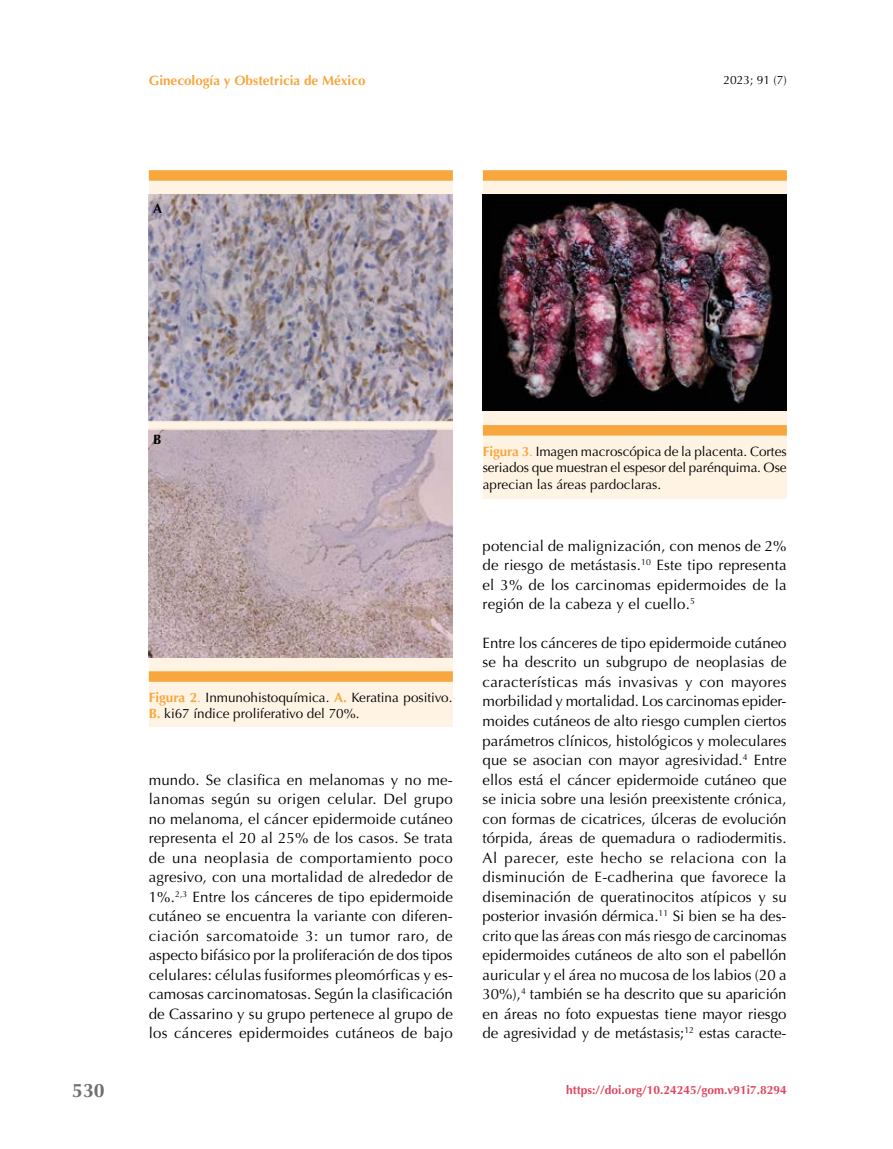
<style>
.page{position:relative;width:893px;height:1149px;background:#fff}
.page>*{position:absolute;margin:0;border:0;box-sizing:border-box;transform-origin:0 0}
.t1{font:700 19.5px "Optima";color:#706f6f}
.t2{font:15px/19.5px "Optima";letter-spacing:.01em;color:#000;text-align:justify}
.t3{font:13.5px/16.5px "Optima";color:#000}
.t4{font:700 13.5px "Optima";color:#f7a73e}
.t5{font:700 13.5px "Optima";color:#000}
.t6{font:700 12px "Optima";color:#de465f}
.t7{font:12px "Optima";color:#000}
.s1{font-weight:700;color:#f7a73e}
.s2{color:#f7a73e}
</style>
<div class="page">
<div style="left:149px;top:177px;width:304px;height:549px;background:#fff3e4"></div>
<div style="left:149px;top:671px;width:304px;height:10px;background:#f7a73e"></div>
<div style="left:149px;top:170px;width:304px;height:11px;background:#f7a73e"></div>
<img style="left:148px;top:194px;width:304px;height:463px">
<div style="left:483px;top:177px;width:304px;height:321px;background:#fff3e4"></div>
<div style="left:483px;top:425px;width:304px;height:10px;background:#f7a73e"></div>
<div style="left:483px;top:170px;width:304px;height:11px;background:#f7a73e"></div>
<img style="left:482px;top:194px;width:305px;height:216px">
<p class="t4" style="left:149px;top:73px;width:218px">Ginecología y Obstetricia de México</p>
<p class="t5" style="left:153px;top:201px;width:11px">A</p>
<p class="t7" style="left:723px;top:73px;width:65px">2023; 91 (7)</p>
<h1 class="t1" style="left:72px;top:1079px;width:34px">530</h1>
<p class="t5" style="left:153px;top:432px;width:10px">B</p>
<p class="t3" style="left:149px;top:689px;width:305px"><span class="s1">Figura 2</span><span class="s2">.</span> Inmunohistoquímica. <span class="s1">A.</span> Keratina positivo.<br><span class="s1">B.</span> ki67 índice proliferativo del 70%.</p>
<p class="t2" style="left:149px;top:769px;width:306px">mundo. Se clasifica en melanomas y no me&shy;lanomas según su origen celular. Del grupo no melanoma, el cáncer epidermoide cutáneo representa el 20 al 25% de los casos. Se trata de una neoplasia de comportamiento poco agresivo, con una mortalidad de alrededor de 1%.<sup>2,3</sup> Entre los cánceres de tipo epidermoide cutáneo se encuentra la variante con diferen&shy;ciación sarcomatoide 3: un tumor raro, de aspecto bifásico por la proliferación de dos tipos celulares: células fusiformes pleomórficas y es&shy;camosas carcinomatosas. Según la clasificación de Cassarino y su grupo pertenece al grupo de los cánceres epidermoides cutáneos de bajo</p>
<p class="t3" style="left:483px;top:443px;width:305px;text-align:justify"><span class="s1">Figura 3</span><span class="s2">.</span> Imagen macroscópica de la placenta. Cortes seriados que muestran el espesor del parénquima. Ose aprecian las áreas pardoclaras.</p>
<p class="t2" style="left:483px;top:536px;width:305px">potencial de malignización, con menos de 2% de riesgo de metástasis.<sup>10</sup> Este tipo representa el 3% de los carcinomas epidermoides de la región de la cabeza y el cuello.<sup>5</sup></p>
<p class="t2" style="left:483px;top:633px;width:306px">Entre los cánceres de tipo epidermoide cutáneo se ha descrito un subgrupo de neoplasias de características más invasivas y con mayores morbilidad y mortalidad. Los carcinomas epider&shy;moides cutáneos de alto riesgo cumplen ciertos parámetros clínicos, histológicos y moleculares que se asocian con mayor agresividad.<sup>4</sup> Entre ellos está el cáncer epidermoide cutáneo que se inicia sobre una lesión preexistente crónica, con formas de cicatrices, úlceras de evolución tórpida, áreas de quemadura o radiodermitis.<br>Al parecer, este hecho se relaciona con la disminución de E-cadherina que favorece la diseminación de queratinocitos atípicos y su posterior invasión dérmica.<sup>11</sup> Si bien se ha des&shy;crito que las áreas con más riesgo de carcinomas epidermoides cutáneos de alto son el pabellón auricular y el área no mucosa de los labios (20 a 30%),<sup>4</sup> también se ha descrito que su aparición en áreas no foto expuestas tiene mayor riesgo de agresividad y de metástasis;<sup>12</sup> estas caracte-</p>
<p class="t6" style="left:566px;top:1082px;width:222px">https://doi.org/10.24245/gom.v91i7.8294</p>
</div>
